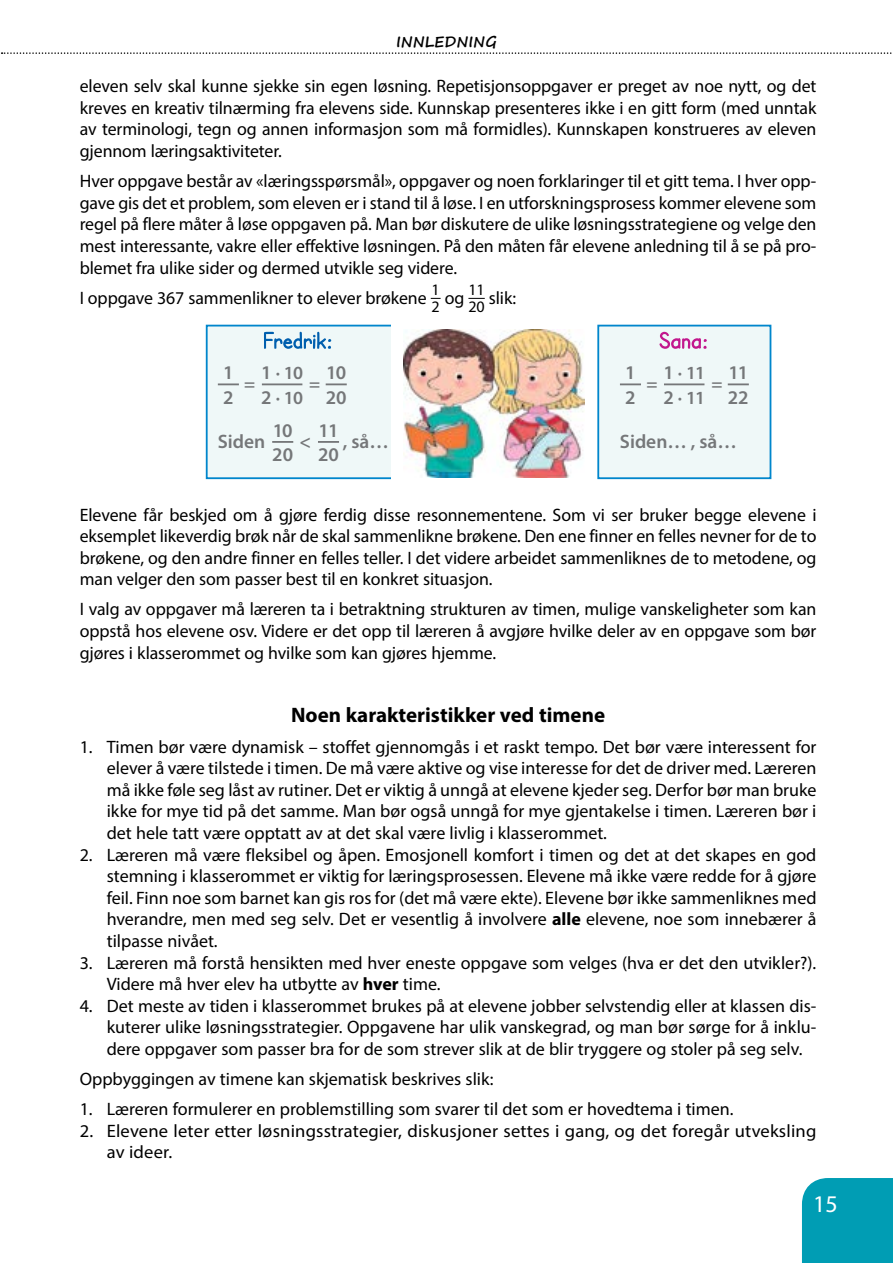
<style>
.page{position:relative;width:893px;height:1263px;background:#fff}
.page>*{position:absolute;margin:0;border:0;box-sizing:border-box;transform-origin:0 0}
.t1{font:24px "Myriad Pro";color:#fff}
.t2{font:700 21px "Myriad Pro";color:#000}
.t3{font:600 19.5px/24.2px "Myriad Pro";color:#757779}
.t4{font:600 18.6px/24.2px "Myriad Pro";letter-spacing:-.05em;color:#757779}
.t5{font:18px/21.6px "Myriad Pro";color:#000;text-align:justify}
.t6{font:16.05px/17.4px "Myriad Pro";color:#000}
.t7{font:700 15px "Segoe Print";color:#000}
.s1{font-size:19.5px}
.s2{font-weight:700}
</style>
<div class="page">
<svg style="left:2px;top:52px;width:890px;height:2px"></svg>
<div style="left:802px;top:1178px;width:91px;height:85px;background:#009db4"></div>
<svg style="left:468px;top:298px;width:17px;height:1px"></svg>
<img style="left:403px;top:329px;width:182px;height:149px">
<div style="left:206px;top:325px;width:184px;height:154px;background:#eff8f8"></div>
<hr style="left:218px;top:383px;width:21px;height:2px;background:#757779">
<hr style="left:262px;top:383px;width:40px;height:2px;background:#757779">
<hr style="left:326px;top:383px;width:21px;height:2px;background:#757779">
<hr style="left:272px;top:441px;width:21px;height:2px;background:#757779">
<hr style="left:318px;top:441px;width:21px;height:2px;background:#757779">
<div style="left:598px;top:326px;width:172px;height:152px;background:#eff8f8"></div>
<div style="left:597px;top:325px;width:174px;height:154px;border:2px solid #0086cc"></div>
<svg style="left:659px;top:332px;width:48px;height:17px"></svg>
<hr style="left:620px;top:383px;width:21px;height:2px;background:#757779">
<hr style="left:664px;top:383px;width:40px;height:2px;background:#757779">
<hr style="left:728px;top:383px;width:21px;height:2px;background:#757779">
<p class="t7" style="left:396px;top:28px;width:102px">INNLEDNING</p>
<p class="t5" style="left:80px;top:75px;width:738px">eleven selv skal kunne sjekke sin egen løsning. Repetisjonsoppgaver er preget av noe nytt, og det kreves en kreativ tilnærming fra elevens side. Kunnskap presenteres ikke i en gitt form (med unntak av terminologi, tegn og annen informasjon som må formidles). Kunnskapen konstrueres av eleven gjennom læringsaktiviteter.</p>
<p class="t5" style="left:80px;top:170px;width:738px">Hver oppgave består av «læringsspørsmål», oppgaver og noen forklaringer til et gitt tema. I hver opp&shy;gave gis det et problem, som eleven er i stand til å løse. I en utforskningsprosess kommer elevene som regel på flere måter å løse oppgaven på. Man bør diskutere de ulike løsningsstrategiene og velge den mest interessante, vakre eller effektive løsningen. På den måten får elevene anledning til å se på pro&shy;blemet fra ulike sider og dermed utvikle seg videre.</p>
<p class="t5" style="left:80px;top:287px;width:348px">I oppgave 367 sammenlikner to elever brøkene</p>
<p class="t6" style="left:432px;top:281px;width:10px">1<br>2</p>
<p class="t5" style="left:445px;top:287px;width:21px">og</p>
<p class="t6" style="left:468px;top:281px;width:18px">11<br>20</p>
<p class="t5" style="left:489px;top:287px;width:29px">slik:</p>
<p class="t3" style="left:326px;top:360px;width:22px">10<br>20</p>
<p class="t3" style="left:223px;top:360px;width:12px">1<br>2</p>
<p class="t4" style="left:261px;top:361px;width:43px"><span class="s1">1</span> · 10<br><span class="s1">2</span> · 10</p>
<p class="t4" style="left:244px;top:371px;width:13px">=</p>
<p class="t4" style="left:309px;top:371px;width:13px">=</p>
<p class="t3" style="left:218px;top:428px;width:49px">Siden</p>
<p class="t3" style="left:272px;top:418px;width:22px">10<br>20</p>
<p class="t3" style="left:318px;top:418px;width:22px">11<br>20</p>
<p class="t3" style="left:299px;top:428px;width:13px">&lt;</p>
<p class="t3" style="left:728px;top:360px;width:22px">11<br>22</p>
<p class="t3" style="left:620px;top:428px;width:119px">Siden… , så…</p>
<p class="t3" style="left:625px;top:360px;width:12px">1<br>2</p>
<p class="t4" style="left:663px;top:361px;width:43px"><span class="s1">1</span> · 11<br><span class="s1">2</span> · 11</p>
<p class="t4" style="left:646px;top:371px;width:13px">=</p>
<p class="t4" style="left:711px;top:371px;width:13px">=</p>
<p class="t5" style="left:80px;top:503px;width:738px">Elevene får beskjed om å gjøre ferdig disse resonnementene. Som vi ser bruker begge elevene i eksemplet likeverdig brøk når de skal sammenlikne brøkene. Den ene finner en felles nevner for de to brøkene, og den andre finner en felles teller. I det videre arbeidet sammenliknes de to metodene, og man velger den som passer best til en konkret situasjon.</p>
<p class="t5" style="left:80px;top:598px;width:738px">I valg av oppgaver må læreren ta i betraktning strukturen av timen, mulige vanskeligheter som kan oppstå hos elevene osv. Videre er det opp til læreren å avgjøre hvilke deler av en oppgave som bør gjøres i klasserommet og hvilke som kan gjøres hjemme.</p>
<p class="t2" style="left:291px;top:702px;width:315px">Noen karakteristikker ved timene</p>
<p class="t5" style="left:107px;top:735px;width:711px;text-indent:-27px">1. Timen bør være dynamisk – stoffet gjennomgås i et raskt tempo. Det bør være interessent for elever å være tilstede i timen. De må være aktive og vise interesse for det de driver med. Læreren må ikke føle seg låst av rutiner. Det er viktig å unngå at elevene kjeder seg. Derfor bør man bruke ikke for mye tid på det samme. Man bør også unngå for mye gjentakelse i timen. Læreren bør i det hele tatt være opptatt av at det skal være livlig i klasserommet.</p>
<p class="t5" style="left:107px;top:843px;width:711px;text-indent:-27px">2. Læreren må være fleksibel og åpen. Emosjonell komfort i timen og det at det skapes en god stemning i klasserommet er viktig for læringsprosessen. Elevene må ikke være redde for å gjøre feil. Finn noe som barnet kan gis ros for (det må være ekte). Elevene bør ikke sammenliknes med hverandre, men med seg selv. Det er vesentlig å involvere <span class="s2">alle</span> elevene, noe som innebærer å tilpasse nivået.</p>
<p class="t5" style="left:107px;top:951px;width:711px;text-indent:-27px">3. Læreren må forstå hensikten med hver eneste oppgave som velges (hva er det den utvikler?).<br>Videre må hver elev ha utbytte av <span class="s2">hver</span> time.</p>
<p class="t5" style="left:107px;top:995px;width:711px;text-indent:-27px">4. Det meste av tiden i klasserommet brukes på at elevene jobber selvstendig eller at klassen dis&shy;kuterer ulike løsningsstrategier. Oppgavene har ulik vanskegrad, og man bør sørge for å inklu&shy;dere oppgaver som passer bra for de som strever slik at de blir tryggere og stoler på seg selv.</p>
<p class="t5" style="left:80px;top:1068px;width:415px">Oppbyggingen av timene kan skjematisk beskrives slik:</p>
<p class="t5" style="left:80px;top:1098px;width:655px">1. Læreren formulerer en problemstilling som svarer til det som er hovedtema i timen.</p>
<p class="t5" style="left:107px;top:1120px;width:711px;text-indent:-27px">2. Elevene leter etter løsningsstrategier, diskusjoner settes i gang, og det foregår utveksling av ideer.</p>
<h1 class="t1" style="left:813px;top:1189px;width:26px">15</h1>
</div>
